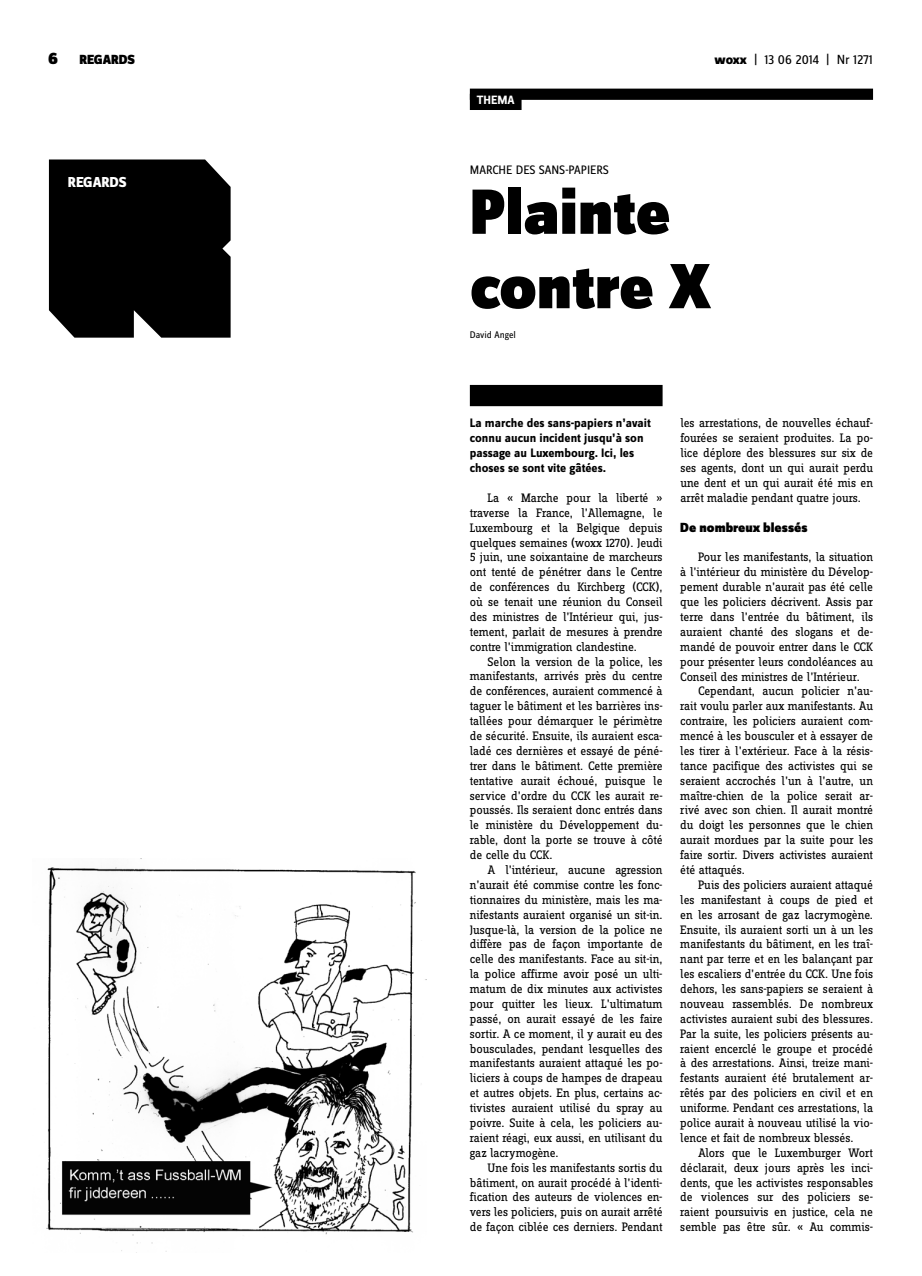
<style>
.page{position:relative;width:922px;height:1276px;background:#fff}
.page>*{position:absolute;margin:0;border:0;box-sizing:border-box;transform-origin:0 0}
.t1{font:900 66.25px/74.4px "Zine Sans Dis";letter-spacing:-.005em;color:#000}
.t2{font:800 15px "Zine Sans Dis";letter-spacing:-.01em;color:#fff}
.t3{font:900 13.75px "Zine Sans Dis";color:#000}
.t4{font:13.75px "Zine Sans Dis";letter-spacing:-.01em;color:#000}
.t5{font:12.75px/14.9px "Zine Slab Dis";letter-spacing:-.01em;color:#000;text-align:justify}
.t6{font:700 12.75px/14.9px "Zine Sans Dis";color:#000}
.t7{font:12.75px "Zine Sans Dis";color:#000}
.t8{font:700 12.5px "Zine Sans Dis";color:#fff}
.t9{font:10px "Zine Sans Dis";color:#000}
.s1{font-size:17.5px}
.s2{font-weight:800}
</style>
<div class="page">
<div style="left:469px;top:89px;width:403px;height:11px;background:#000"></div>
<img style="left:46px;top:867px;width:380px;height:385px">
<div style="left:469px;top:385px;width:193px;height:21px;background:#000"></div>
<div style="left:49px;top:159px;width:181px;height:179px;background:#000"></div>
<div style="left:469px;top:94px;width:52px;height:16px;background:#000"></div>
<p class="t3" style="left:48px;top:53px;width:88px"><span class="s1">6</span> REGARDS</p>
<p class="t4" style="left:714px;top:53px;width:160px"><span class="s2">woxx</span> | 13 06 2014 | Nr 1271</p>
<p class="t2" style="left:68px;top:174px;width:60px">REGARDS</p>
<p class="t8" style="left:477px;top:93px;width:39px">THEMA</p>
<p class="t7" style="left:469px;top:163px;width:140px">MARCHE DES SANS-PAPIERS</p>
<h1 class="t1" style="left:469px;top:179px;width:243px">Plainte contre X</h1>
<p class="t9" style="left:469px;top:329px;width:48px">David Angel</p>
<p class="t6" style="left:469px;top:416px;width:182px">La marche des sans-papiers n’avait connu aucun incident jusqu’à son passage au Luxembourg. Ici, les choses se sont vite gâtées.</p>
<p class="t5" style="left:470px;top:491px;width:194px;text-indent:18px">La « Marche pour la liberté » traverse la France, l’Allemagne, le Luxembourg et la Belgique depuis quelques semaines (woxx 1270). Jeudi 5 juin, une soixantaine de marcheurs ont tenté de pénétrer dans le Centre de conférences du Kirchberg (CCK), où se tenait une réunion du Conseil des ministres de l’Intérieur qui, jus&shy;tement, parlait de mesures à prendre contre l’immigration clandestine.</p>
<p class="t5" style="left:470px;top:655px;width:194px;text-indent:18px">Selon la version de la police, les manifestants, arrivés près du centre de conférences, auraient commencé à taguer le bâtiment et les barrières ins&shy;tallées pour démarquer le périmètre de sécurité. Ensuite, ils auraient esca&shy;ladé ces dernières et essayé de péné&shy;trer dans le bâtiment. Cette première tentative aurait échoué, puisque le service d’ordre du CCK les aurait re&shy;poussés. Ils seraient donc entrés dans le ministère du Développement du&shy;rable, dont la porte se trouve à côté de celle du CCK.</p>
<p class="t5" style="left:470px;top:863px;width:194px;text-indent:18px">A l’intérieur, aucune agression n’aurait été commise contre les fonc&shy;tionnaires du ministère, mais les ma&shy;nifestants auraient organisé un sit-in.<br>Jusque-là, la version de la police ne diffère pas de façon importante de celle des manifestants. Face au sit-in, la police affirme avoir posé un ulti&shy;matum de dix minutes aux activistes pour quitter les lieux. L’ultimatum passé, on aurait essayé de les faire sortir. A ce moment, il y aurait eu des bousculades, pendant lesquelles des manifestants auraient attaqué les po&shy;liciers à coups de hampes de drapeau et autres objets. En plus, certains ac&shy;tivistes auraient utilisé du spray au poivre. Suite à cela, les policiers au&shy;raient réagi, eux aussi, en utilisant du gaz lacrymogène.</p>
<p class="t5" style="left:470px;top:1160px;width:194px;text-indent:18px">Une fois les manifestants sortis du bâtiment, on aurait procédé à l’identi&shy;fication des auteurs de violences en&shy;vers les policiers, puis on aurait arrêté de façon ciblée ces derniers. Pendant</p>
<p class="t5" style="left:680px;top:416px;width:194px">les arrestations, de nouvelles échauf&shy;fourées se seraient produites. La po&shy;lice déplore des blessures sur six de ses agents, dont un qui aurait perdu une dent et un qui aurait été mis en arrêt maladie pendant quatre jours.</p>
<p class="t3" style="left:680px;top:520px;width:129px">De nombreux blessés</p>
<p class="t5" style="left:680px;top:550px;width:194px;text-indent:18px">Pour les manifestants, la situation à l’intérieur du ministère du Dévelop&shy;pement durable n’aurait pas été celle que les policiers décrivent. Assis par terre dans l’entrée du bâtiment, ils auraient chanté des slogans et de&shy;mandé de pouvoir entrer dans le CCK pour présenter leurs condoléances au Conseil des ministres de l’Intérieur.</p>
<p class="t5" style="left:680px;top:684px;width:194px;text-indent:18px">Cependant, aucun policier n’au&shy;rait voulu parler aux manifestants. Au contraire, les policiers auraient com&shy;mencé à les bousculer et à essayer de les tirer à l’extérieur. Face à la résis&shy;tance pacifique des activistes qui se seraient accrochés l’un à l’autre, un maître-chien de la police serait ar&shy;rivé avec son chien. Il aurait montré du doigt les personnes que le chien aurait mordues par la suite pour les faire sortir. Divers activistes auraient été attaqués.</p>
<p class="t5" style="left:680px;top:878px;width:194px;text-indent:18px">Puis des policiers auraient attaqué les manifestant à coups de pied et en les arrosant de gaz lacrymogène.<br>Ensuite, ils auraient sorti un à un les manifestants du bâtiment, en les traî&shy;nant par terre et en les balançant par les escaliers d’entrée du CCK. Une fois dehors, les sans-papiers se seraient à nouveau rassemblés. De nombreux activistes auraient subi des blessures.<br>Par la suite, les policiers présents au&shy;raient encerclé le groupe et procédé à des arrestations. Ainsi, treize mani&shy;festants auraient été brutalement ar&shy;rêtés par des policiers en civil et en uniforme. Pendant ces arrestations, la police aurait à nouveau utilisé la vio&shy;lence et fait de nombreux blessés.</p>
<p class="t5" style="left:680px;top:1146px;width:194px;text-indent:18px">Alors que le Luxemburger Wort déclarait, deux jours après les inci&shy;dents, que les activistes responsables de violences sur des policiers se&shy;raient poursuivis en justice, cela ne semble pas être sûr. « Au commis-</p>
</div>
